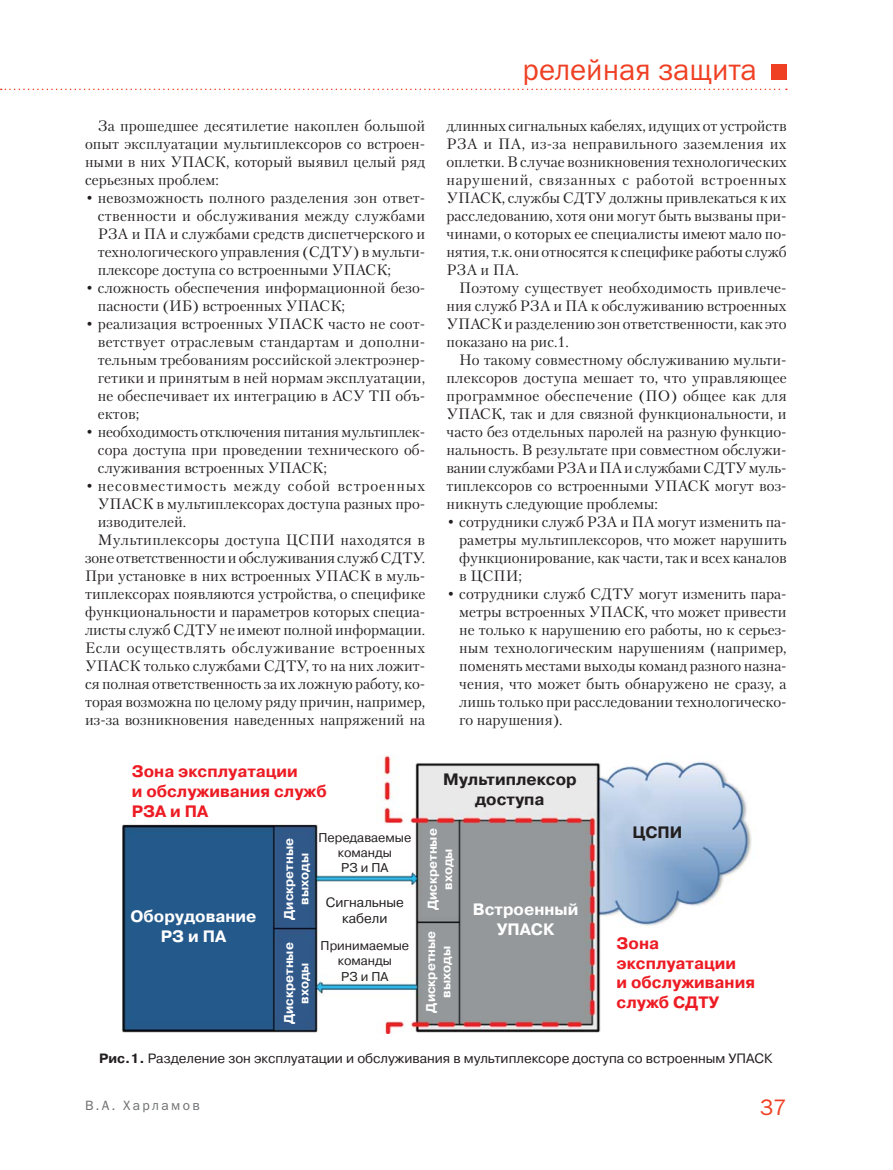
<style>
.page{position:relative;width:893px;height:1170px;background:#fff}
.page>*{position:absolute;margin:0;border:0;box-sizing:border-box;transform-origin:0 0}
.t1{font:30px "Franklin Gothic Book C";color:#ef4023}
.t2{font:22.5px "Franklin Gothic Book C";color:#ef4023}
.t3{font:700 16.5px/19.8px "Pragmatica C";color:#ed1c24}
.t4{font:700 16.5px/19.8px "Pragmatica C";color:#fff;text-align:center}
.t5{font:700 16.5px/19.8px "Pragmatica C";color:#231f20;text-align:center}
.t6{font:15px/18px "Petersburg C";color:#231f20;text-align:justify}
.t7{font:15px "Petersburg C";letter-spacing:.03em;color:#231f20}
.t8{font:15px "Petersburg C";letter-spacing:.06em;color:#231f20}
.t9{font:15px "Petersburg C";letter-spacing:.02em;color:#231f20}
.t10{font:13.5px/16.2px "Pragmatica C";color:#231f20;text-align:center}
.t11{font:13.5px "Franklin Gothic Book C";letter-spacing:.175em;color:#6d6e70}
.t12{font:700 12.75px/15.3px "Pragmatica C";color:#fff;text-align:center}
.t13{font:12.75px/15.3px "Pragmatica C";color:#231f20;text-align:center}
.s1{font-weight:700}
</style>
<div class="page">
<svg style="left:1px;top:89px;width:786px;height:1px"></svg>
<div style="left:771px;top:64px;width:16px;height:16px;background:#ef4023"></div>
<img style="left:123px;top:755px;width:629px;height:278px">
<p class="t6" style="left:85px;top:117px;width:342px;text-indent:13px">За прошедшее десятилетие накоплен большой опыт эксплуатации мультиплексоров со встроен&shy;ными в них УПАСК, который выявил целый ряд серьезных проблем:</p>
<p class="t6" style="left:98px;top:189px;width:329px;text-indent:-13px">• невозможность полного разделения зон ответ&shy;ственности и обслуживания между службами РЗА и ПА и службами средств диспетчерского и технологического управления (СДТУ) в мульти&shy;плексоре доступа со встроенными УПАСК;</p>
<p class="t6" style="left:98px;top:279px;width:329px;text-indent:-13px">• сложность обеспечения информационной безо&shy;пасности (ИБ) встроенных УПАСК;</p>
<p class="t6" style="left:98px;top:315px;width:329px;text-indent:-13px">• реализация встроенных УПАСК часто не соот&shy;ветствует отраслевым стандартам и дополни&shy;тельным требованиям российской электроэнер&shy;гетики и принятым в ней нормам эксплуатации, не обеспечивает их интеграцию в АСУ ТП объ&shy;ектов;</p>
<p class="t6" style="left:98px;top:423px;width:329px;text-indent:-13px">• необходимость отключения питания мультиплек&shy;сора доступа при проведении технического об&shy;служивания встроенных УПАСК;</p>
<p class="t8" style="left:85px;top:478px;width:342px">• несовместимость между собой встроенных</p>
<p class="t6" style="left:98px;top:495px;width:329px">УПАСК в мультиплексорах доступа разных про-</p>
<p class="t6" style="left:98px;top:513px;width:90px">изводителей.</p>
<p class="t9" style="left:98px;top:532px;width:329px">Мультиплексоры доступа ЦСПИ находятся в</p>
<p class="t6" style="left:85px;top:549px;width:342px">зоне ответственности и обслуживания служб СДТУ.</p>
<p class="t6" style="left:85px;top:567px;width:342px">При установке в них встроенных УПАСК в муль-</p>
<p class="t6" style="left:85px;top:585px;width:342px">типлексорах появляются устройства, о специфике</p>
<p class="t6" style="left:85px;top:603px;width:342px">функциональности и параметров которых специа-</p>
<p class="t6" style="left:85px;top:621px;width:342px">листы служб СДТУ не имеют полной информации.</p>
<p class="t7" style="left:85px;top:640px;width:342px">Если осуществлять обслуживание встроенных</p>
<p class="t6" style="left:85px;top:657px;width:342px">УПАСК только службами СДТУ, то на них ложит-</p>
<p class="t6" style="left:85px;top:675px;width:342px">ся полная ответственность за их ложную работу, ко-</p>
<p class="t6" style="left:85px;top:693px;width:342px">торая возможна по целому ряду причин, например,</p>
<p class="t6" style="left:85px;top:711px;width:342px">из-за возникновения наведенных напряжений на</p>
<p class="t3" style="left:132px;top:763px;width:197px">Зона эксплуатации<br>и обслуживания служб<br>РЗА и ПА</p>
<h1 class="t1" style="left:522px;top:53px;width:236px">релейная защита</h1>
<p class="t6" style="left:446px;top:117px;width:342px">длинных сигнальных кабелях, идущих от устройств РЗА и ПА, из-за неправильного заземления их оплетки. В случае возникновения технологических нарушений, связанных с работой встроенных УПАСК, службы СДТУ должны привлекаться к их расследованию, хотя они могут быть вызваны при&shy;чинами, о которых ее специалисты имеют мало по&shy;нятия, т.к. они относятся к специфике работы служб РЗА и ПА.</p>
<p class="t6" style="left:446px;top:279px;width:342px;text-indent:13px">Поэтому существует необходимость привлече&shy;ния служб РЗА и ПА к обслуживанию встроенных УПАСК и разделению зон ответственности, как это показано на рис.1.</p>
<p class="t6" style="left:446px;top:351px;width:342px;text-indent:13px">Но такому совместному обслуживанию мульти&shy;плексоров доступа мешает то, что управляющее программное обеспечение (ПО) общее как для УПАСК, так и для связной функциональности, и часто без отдельных паролей на разную функцио&shy;нальность. В результате при совместном обслужи&shy;вании службами РЗА и ПА и службами СДТУ муль&shy;типлексоров со встроенными УПАСК могут воз&shy;никнуть следующие проблемы:</p>
<p class="t6" style="left:459px;top:513px;width:329px;text-indent:-13px">• сотрудники служб РЗА и ПА могут изменить па&shy;раметры мультиплексоров, что может нарушить функционирование, как части, так и всех каналов в ЦСПИ;</p>
<p class="t6" style="left:459px;top:585px;width:329px;text-indent:-13px">• сотрудники служб СДТУ могут изменить пара&shy;метры встроенных УПАСК, что может привести не только к нарушению его работы, но к серьез&shy;ным технологическим нарушениям (например, поменять местами выходы команд разного назна&shy;чения, что может быть обнаружено не сразу, а лишь только при расследовании технологическо&shy;го нарушения).</p>
<p class="t5" style="left:443px;top:771px;width:135px">Мультиплексор доступа</p>
<p class="t12" style="left:426px;top:909px;width:83px;rotate:-90deg">Дискретные входы</p>
<p class="t13" style="left:318px;top:829px;width:94px">Передаваемые команды<br>РЗ и ПА</p>
<p class="t10" style="left:326px;top:894px;width:80px">Сигнальные кабели</p>
<p class="t13" style="left:321px;top:938px;width:90px">Принимаемые команды<br>РЗ и ПА</p>
<p class="t12" style="left:282px;top:919px;width:83px;rotate:-90deg">Дискретные выходы</p>
<p class="t4" style="left:130px;top:908px;width:128px">Оборудование<br>РЗ и ПА</p>
<p class="t4" style="left:473px;top:901px;width:107px">Встроенный<br>УПАСК</p>
<p class="t12" style="left:424px;top:1012px;width:83px;rotate:-90deg">Дискретные выходы</p>
<p class="t12" style="left:282px;top:1023px;width:83px;rotate:-90deg">Дискретные входы</p>
<p class="t5" style="left:632px;top:824px;width:52px">ЦСПИ</p>
<p class="t3" style="left:617px;top:934px;width:140px">Зона эксплуатации<br>и обслуживания служб СДТУ</p>
<p class="t10" style="left:99px;top:1050px;width:675px"><span class="s1">Рис.1.</span> Разделение зон эксплуатации и обслуживания в мультиплексоре доступа со встроенным УПАСК</p>
<p class="t11" style="left:85px;top:1097px;width:116px">В.А. Харламов</p>
<h2 class="t2" style="left:760px;top:1094px;width:28px">37</h2>
</div>
